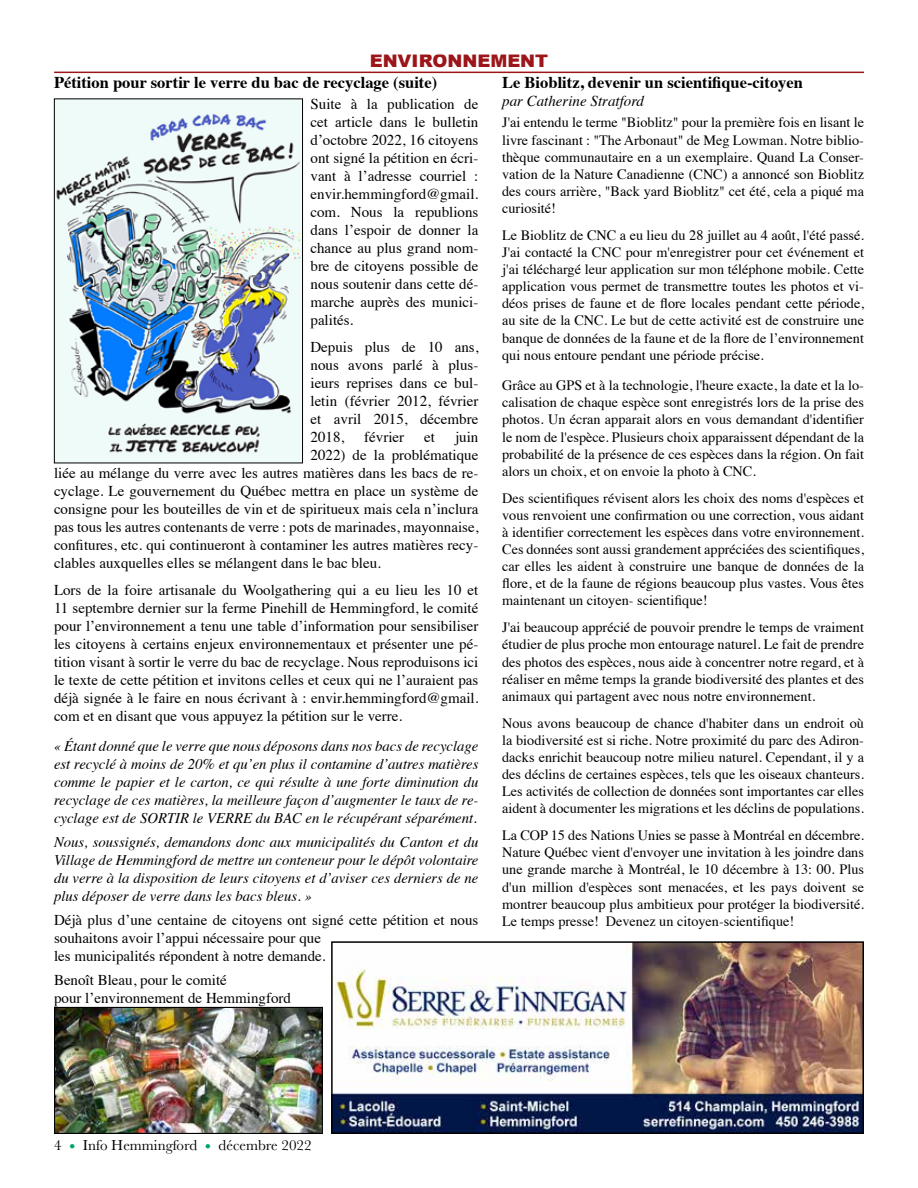
<style>
.page{position:relative;width:918px;height:1188px;background:#fff}
.page>*{position:absolute;margin:0;border:0;box-sizing:border-box;transform-origin:0 0}
.t1{font:900 18px "Arial";color:#9c1519}
.t2{font:700 16.5px "Times";color:#000}
.t3{font:15px/18px "Times";color:#000;text-align:justify}
.t4{font:15px "Baskerville";color:#000}
.t5{font:italic 15px "Times";color:#000}
.t6{font:italic 14.7px/18px "Times";color:#000;text-align:justify}
.t7{font:14.25px/17.1px "Times";color:#000;text-align:justify}
.s1{font-size:18px;color:#00a664}
</style>
<div class="page">
<hr style="left:54px;top:72px;width:810px;height:1px;background:#9c1519">
<img style="left:334px;top:944px;width:527px;height:187px">
<div style="left:331px;top:941px;width:533px;height:193px;border:2px solid #000"></div>
<img style="left:56px;top:101px;width:245px;height:360px">
<div style="left:54px;top:99px;width:249px;height:364px;border:1px solid #000"></div>
<img style="left:56px;top:1009px;width:265px;height:123px">
<div style="left:54px;top:1007px;width:269px;height:127px;border:1px solid #000"></div>
<p class="t1" style="left:370px;top:47px;width:180px">ENVIRONNEMENT</p>
<p class="t2" style="left:54px;top:66px;width:385px">Pétition pour sortir le verre du bac de recyclage (suite)</p>
<p class="t3" style="left:310px;top:93px;width:169px">Suite à la publication de cet article dans le bulletin d’octobre 2022, 16 citoyens ont signé la pétition en écri&shy;vant à l’adresse courriel : envir.hemmingford@gmail. com. Nous la republions dans l’espoir de donner la chance au plus grand nom&shy;bre de citoyens possible de nous soutenir dans cette dé&shy;marche auprès des munici&shy;palités.</p>
<p class="t3" style="left:310px;top:336px;width:169px">Depuis plus de 10 ans, nous avons parlé à plus&shy;ieurs reprises dans ce bul&shy;letin (février 2012, février et avril 2015, décembre 2018,</p>
<p class="t2" style="left:502px;top:67px;width:302px">Le Bioblitz, devenir un scientifique-citoyen</p>
<p class="t5" style="left:502px;top:88px;width:143px">par Catherine Stratford</p>
<p class="t7" style="left:502px;top:113px;width:363px">J'ai entendu le terme "Bioblitz" pour la première fois en lisant le livre fascinant : "The Arbonaut" de Meg Lowman. Notre biblio&shy;thèque communautaire en a un exemplaire. Quand La Conser&shy;vation de la Nature Canadienne (CNC) a annoncé son Bioblitz des cours arrière, "Back yard Bioblitz" cet été, cela a piqué ma curiosité!</p>
<p class="t7" style="left:502px;top:225px;width:363px">Le Bioblitz de CNC a eu lieu du 28 juillet au 4 août, l'été passé.<br>J'ai contacté la CNC pour m'enregistrer pour cet événement et j'ai téléchargé leur application sur mon téléphone mobile. Cette application vous permet de transmettre toutes les photos et vi&shy;déos prises de faune et de flore locales pendant cette période, au site de la CNC. Le but de cette activité est de construire une banque de données de la faune et de la flore de l’environnement qui nous entoure pendant une période précise.</p>
<p class="t7" style="left:502px;top:376px;width:363px">Grâce au GPS et à la technologie, l'heure exacte, la date et la lo&shy;calisation de chaque espèce sont enregistrés lors de la prise des photos. Un écran apparait alors en vous demandant d'identifier le nom de l'espèce. Plusieurs choix apparaissent dépendant de la probabilité de la présence de ces espèces dans la région. On fait alors un choix, et on envoie la photo à CNC.</p>
<p class="t7" style="left:502px;top:488px;width:363px">Des scientifiques révisent alors les choix des noms d'espèces et vous renvoient une confirmation ou une correction, vous aidant à identifier correctement les espèces dans votre environnement.<br>Ces données sont aussi grandement appréciées des scientifiques, car elles les aident à construire une banque de données de la flore, et de la faune de régions beaucoup plus vastes. Vous êtes maintenant un citoyen- scientifique!</p>
<p class="t7" style="left:502px;top:618px;width:363px">J'ai beaucoup apprécié de pouvoir prendre le temps de vraiment étudier de plus proche mon entourage naturel. Le fait de prendre des photos des espèces, nous aide à concentrer notre regard, et à réaliser en même temps la grande biodiversité des plantes et des animaux qui partagent avec nous notre environnement.</p>
<p class="t7" style="left:502px;top:713px;width:363px">Nous avons beaucoup de chance d'habiter dans un endroit où la biodiversité est si riche. Notre proximité du parc des Adiron&shy;dacks enrichit beaucoup notre milieu naturel. Cependant, il y a des déclins de certaines espèces, tels que les oiseaux chanteurs.<br>Les activités de collection de données sont importantes car elles aident à documenter les migrations et les déclins de populations.</p>
<p class="t7" style="left:502px;top:826px;width:363px">La COP 15 des Nations Unies se passe à Montréal en décembre.<br>Nature Québec vient d'envoyer une invitation à les joindre dans une grande marche à Montréal, le 10 décembre à 13: 00. Plus d'un million d'espèces sont menacées, et les pays doivent se montrer beaucoup plus ambitieux pour protéger la biodiversité.<br>Le temps presse! Devenez un citoyen-scientifique!</p>
<p class="t3" style="left:364px;top:426px;width:41px">février</p>
<p class="t3" style="left:424px;top:426px;width:12px">et</p>
<p class="t3" style="left:455px;top:426px;width:25px">juin</p>
<p class="t3" style="left:310px;top:444px;width:169px">2022) de la problématique</p>
<p class="t3" style="left:54px;top:462px;width:426px">liée au mélange du verre avec les autres matières dans les bacs de re-</p>
<p class="t3" style="left:54px;top:480px;width:426px">cyclage. Le gouvernement du Québec mettra en place un système de</p>
<p class="t3" style="left:54px;top:498px;width:426px">consigne pour les bouteilles de vin et de spiritueux mais cela n’inclura</p>
<p class="t3" style="left:54px;top:516px;width:426px">pas tous les autres contenants de verre : pots de marinades, mayonnaise,</p>
<p class="t3" style="left:54px;top:534px;width:426px">confitures, etc. qui continueront à contaminer les autres matières recy-</p>
<p class="t3" style="left:54px;top:552px;width:329px">clables auxquelles elles se mélangent dans le bac bleu.</p>
<p class="t3" style="left:54px;top:579px;width:426px">Lors de la foire artisanale du Woolgathering qui a eu lieu les 10 et 11 septembre dernier sur la ferme Pinehill de Hemmingford, le comité pour l’environnement a tenu une table d’information pour sensibiliser les citoyens à certains enjeux environnementaux et présenter une pé&shy;tition visant à sortir le verre du bac de recyclage. Nous reproduisons ici le texte de cette pétition et invitons celles et ceux qui ne l’auraient pas déjà signée à le faire en nous écrivant à : envir.hemmingford@gmail. com et en disant que vous appuyez la pétition sur le verre.</p>
<p class="t6" style="left:54px;top:736px;width:426px">« Étant donné que le verre que nous déposons dans nos bacs de recyclage est recyclé à moins de 20% et qu’en plus il contamine d’autres matières comme le papier et le carton, ce qui résulte à une forte diminution du recyclage de ces matières, la meilleure façon d’augmenter le taux de re&shy;cyclage est de SORTIR le VERRE du BAC en le récupérant séparément.</p>
<p class="t6" style="left:54px;top:832px;width:426px">Nous, soussignés, demandons donc aux municipalités du Canton et du Village de Hemmingford de mettre un conteneur pour le dépôt volontaire du verre à la disposition de leurs citoyens et d’aviser ces derniers de ne plus déposer de verre dans les bacs bleus. »</p>
<p class="t3" style="left:54px;top:909px;width:426px;text-align:left">Déjà plus d’une centaine de citoyens ont signé cette pétition et nous souhaitons avoir l’appui nécessaire pour que<br>les municipalités répondent à notre demande.</p>
<p class="t3" style="left:54px;top:969px;width:239px">Benoît Bleau, pour le comité<br>pour l’environnement de Hemmingford</p>
<p class="t4" style="left:54px;top:1136px;width:259px">4 <span class="s1">•</span> Info Hemmingford <span class="s1">•</span> décembre 2022</p>
</div>
